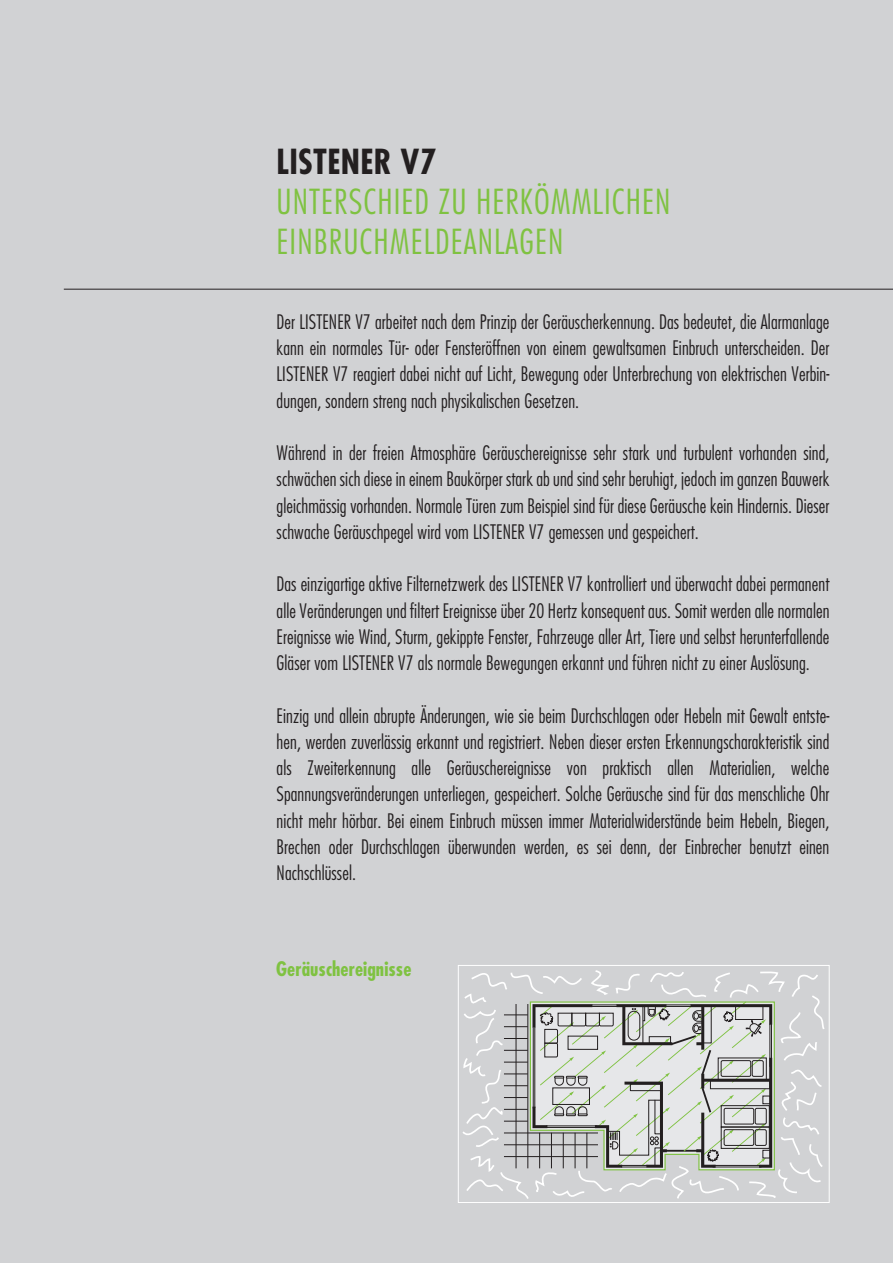
<style>
.page{position:relative;width:893px;height:1263px;background:#d1d2d4}
.page>*{position:absolute;margin:0;border:0;box-sizing:border-box;transform-origin:0 0}
.t1{font:300 condensed 33.6px/40.3px "Futura";letter-spacing:.03em;color:#7fc241;scale:1.05 1}
.t2{font:700 condensed 33.6px "Futura";letter-spacing:.01em;color:#231f20}
.t3{font:300 condensed 19.5px/26.2px "Futura";letter-spacing:.005em;color:#231f20;text-align:justify}
.t4{font:700 condensed 19.5px "Futura";letter-spacing:.005em;color:#7fc241}
</style>
<div class="page">
<hr style="left:64px;top:289px;width:829px;height:1px;background:#231f20">
<div style="left:458px;top:965px;width:372px;height:238px;border:1px solid #fff"></div>
<svg style="left:461px;top:970px;width:365px;height:232px"></svg>
<h1 class="t2" style="left:277px;top:140px;width:161px">LISTENER V7</h1>
<h1 class="t1" style="left:277px;top:181px;width:377px">UNTERSCHIED ZU HERKÖMMLICHEN<br>EINBRUCHMELDEANLAGEN</h1>
<p class="t3" style="left:277px;top:309px;width:554px">Der LISTENER V7 arbeitet nach dem Prinzip der Geräuscherkennung. Das bedeutet, die Alarmanlage kann ein normales Tür- oder Fensteröffnen von einem gewaltsamen Einbruch unterscheiden. Der LISTENER V7 reagiert dabei nicht auf Licht, Bewegung oder Unterbrechung von elektrischen Verbin&shy;dungen, sondern streng nach physikalischen Gesetzen.</p>
<p class="t3" style="left:277px;top:440px;width:554px">Während in der freien Atmosphäre Geräuschereignisse sehr stark und turbulent vorhanden sind, schwächen sich diese in einem Baukörper stark ab und sind sehr beruhigt, jedoch im ganzen Bauwerk gleichmässig vorhanden. Normale Türen zum Beispiel sind für diese Geräusche kein Hindernis. Dieser schwache Geräuschpegel wird vom LISTENER V7 gemessen und gespeichert.</p>
<p class="t3" style="left:277px;top:571px;width:554px">Das einzigartige aktive Filternetzwerk des LISTENER V7 kontrolliert und überwacht dabei permanent alle Veränderungen und filtert Ereignisse über 20 Hertz konsequent aus. Somit werden alle normalen Ereignisse wie Wind, Sturm, gekippte Fenster, Fahrzeuge aller Art, Tiere und selbst herunterfallende Gläser vom LISTENER V7 als normale Bewegungen erkannt und führen nicht zu einer Auslösung.</p>
<p class="t3" style="left:277px;top:702px;width:554px">Einzig und allein abrupte Änderungen, wie sie beim Durchschlagen oder Hebeln mit Gewalt entste&shy;hen, werden zuverlässig erkannt und registriert. Neben dieser ersten Erkennungscharakteristik sind als Zweiterkennung alle Geräuschereignisse von praktisch allen Materialien, welche Spannungsveränderungen unterliegen, gespeichert. Solche Geräusche sind für das menschliche Ohr nicht mehr hörbar. Bei einem Einbruch müssen immer Materialwiderstände beim Hebeln, Biegen, Brechen oder Durchschlagen überwunden werden, es sei denn, der Einbrecher benutzt einen Nachschlüssel.</p>
<p class="t4" style="left:276px;top:956px;width:137px">Geräuschereignisse</p>
</div>
